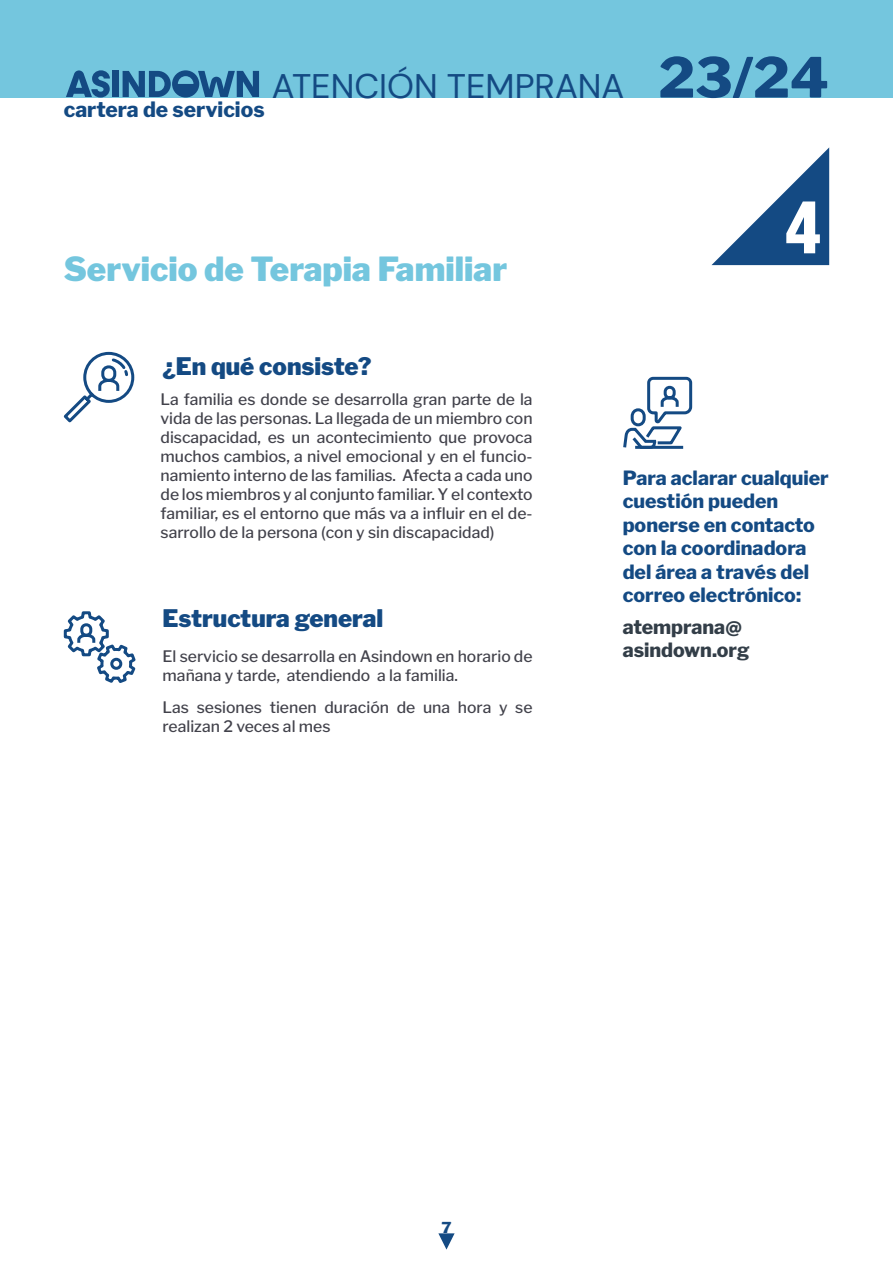
<style>
.page{position:relative;width:893px;height:1263px;background:#fff}
.page>*{position:absolute;margin:0;border:0;box-sizing:border-box;transform-origin:0 0}
.t1{font:900 condensed 70.65px "Helvetica";color:#fff}
.t2{font:34.05px "DM Sans";color:#144a83}
.t3{font:900 33px "Libre Franklin";color:#74c6de}
.t4{font:900 24px "Libre Franklin";color:#144a83}
.t5{font:800 21px "Libre Franklin";color:#144a83}
.t6{font:800 19.5px/23.4px "Libre Franklin";color:#144a83}
.t7{font:800 19.5px/23.4px "Libre Franklin";color:#333e48}
.t8{font:500 15.75px/18.9px "Libre Franklin";color:#42424b}
.t9{font:800 15px "Libre Franklin";color:#144a83;scale:1.09 1}
.s1{font-family:"Libre Franklin";font-weight:800;font-size:54.9px}
</style>
<div class="page">
<div style="left:0;top:0;width:893px;height:98px;background:#74c6de"></div>
<div style="left:112px;top:71px;width:7px;height:26px;background:#144a83"></div>
<svg style="left:123px;top:70px;width:136px;height:28px"></svg>
<svg style="left:66px;top:70px;width:44px;height:28px"></svg>
<svg style="left:711px;top:147px;width:118px;height:118px"></svg>
<svg style="left:438px;top:1233px;width:17px;height:16px"></svg>
<svg style="left:63px;top:351px;width:72px;height:72px"></svg>
<svg style="left:63px;top:611px;width:73px;height:72px"></svg>
<svg style="left:623px;top:376px;width:70px;height:73px"></svg>
<h3 class="t5" style="left:64px;top:93px;width:202px">cartera de servicios</h3>
<h2 class="t2" style="left:272px;top:65px;width:558px">ATENCIÓN TEMPRANA <span class="s1">23/24</span></h2>
<h1 class="t1" style="left:786px;top:183px;width:37px">4</h1>
<h3 class="t3" style="left:64px;top:243px;width:445px">Servicio de Terapia Familiar</h3>
<h3 class="t4" style="left:163px;top:347px;width:210px">¿En qué consiste?</h3>
<p class="t8" style="left:161px;top:389px;width:374px;text-align:justify">La familia es donde se desarrolla gran parte de la vida de las personas. La llegada de un miembro con discapacidad, es un acontecimiento que provoca muchos cambios, a nivel emocional y en el funcio&shy;namiento interno de las familias. Afecta a cada uno de los miembros y al conjunto familiar. Y el contexto familiar, es el entorno que más va a influir en el de&shy;sarrollo de la persona (con y sin discapacidad)</p>
<h3 class="t4" style="left:163px;top:599px;width:222px">Estructura general</h3>
<p class="t8" style="left:163px;top:646px;width:371px">El servicio se desarrolla en Asindown en horario de mañana y tarde, atendiendo a la familia.</p>
<p class="t8" style="left:163px;top:696px;width:371px">Las sesiones tienen duración de una hora y se realizan 2 veces al mes</p>
<p class="t6" style="left:623px;top:464px;width:208px">Para aclarar cualquier cuestión pueden ponerse en contacto con la coordinadora del área a través del correo electrónico:</p>
<p class="t7" style="left:623px;top:613px;width:128px">atemprana@ asindown.org</p>
<p class="t9" style="left:441px;top:1215px;width:11px">7</p>
</div>
